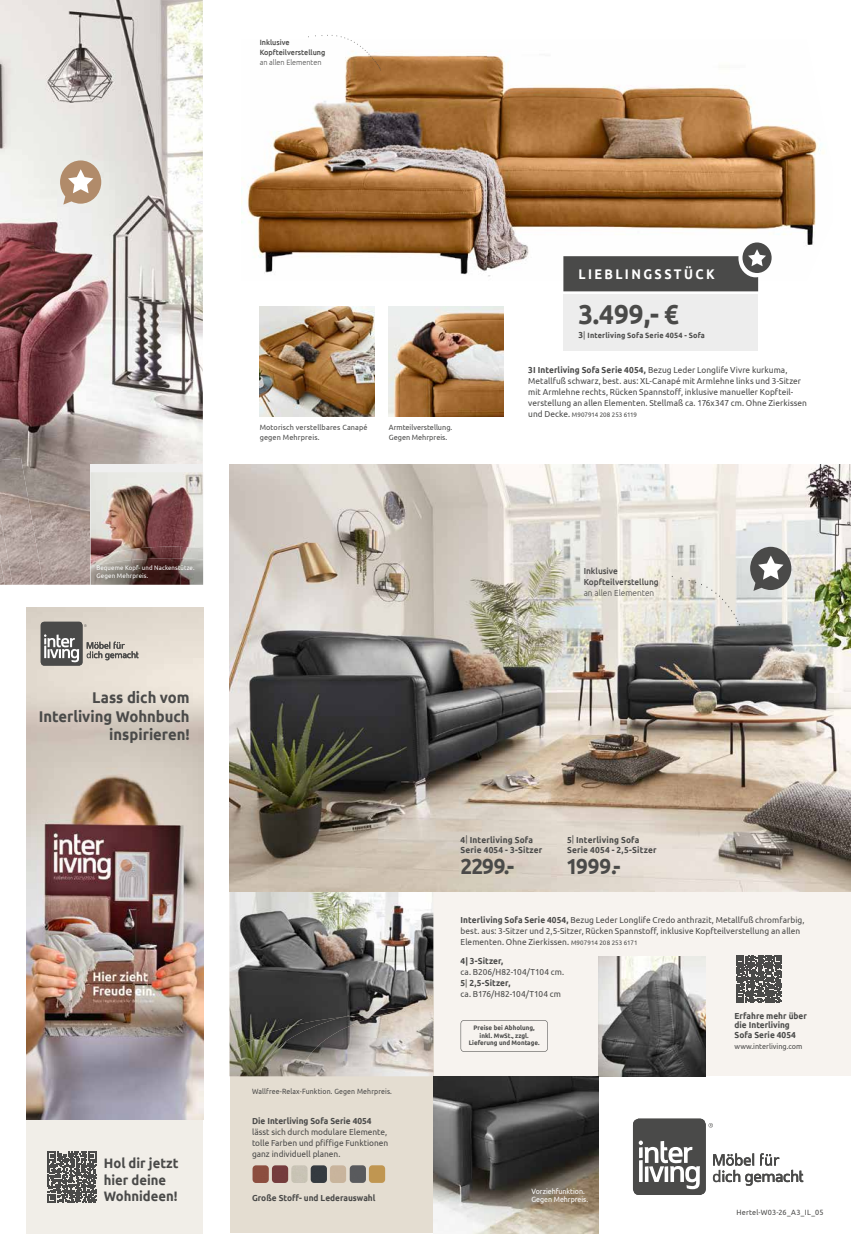
<style>
.page{position:relative;width:851px;height:1234px;background:#fff}
.page>*{position:absolute;margin:0;border:0;box-sizing:border-box;transform-origin:0 0}
.t1{font:700 27.3px "Ubuntu";color:#4a4a49;scale:.95 1}
.t2{font:700 21.75px "Ubuntu";letter-spacing:-.03em;color:#4a4a49;scale:.95 1}
.t3{font:700 15.6px/18.6px "Ubuntu";color:#4a4a49;text-align:right;scale:.95 1}
.t4{font:700 13.95px "Ubuntu";letter-spacing:.19em;color:#fff;scale:.91 1}
.t5{font:700 13.65px/16.6px "Ubuntu";color:#4a4a49;scale:.95 1}
.t6{font:8.7px/10.8px "Ubuntu";letter-spacing:.005em;color:#4a4a49;scale:.95 1}
.t7{font:700 8.7px/9.8px "Ubuntu";color:#4a4a49;scale:.95 1}
.t8{font:700 8.7px/10.5px "Ubuntu";letter-spacing:.02em;color:#4a4a49;scale:.95 1}
.t9{font:500 8.7px/10.8px "Ubuntu";color:#4a4a49;scale:.95 1}
.t10{font:300 8.7px "Ubuntu";color:#4a4a49;scale:.95 1}
.t11{font:7.65px/9.8px "Ubuntu";letter-spacing:.02em;color:#4a4a49;scale:.95 1}
.t12{font:7.65px/9.8px "Ubuntu";color:#4a4a49;scale:.95 1}
.t13{font:7.65px "Ubuntu";letter-spacing:.02em;color:#4a4a49;scale:.91 1}
.t14{font:7.65px/8.7px "Ubuntu";color:#fff;scale:.93 1}
.t15{font:700 7.65px "Ubuntu";letter-spacing:.025em;color:#4a4a49;scale:.95 1}
.t16{font:500 7.65px/9.8px "Ubuntu";color:#4a4a49;scale:.95 1}
.t17{font:300 7.65px "Ubuntu";color:#4a4a49;scale:.95 1}
.t18{font:700 6.45px/7.6px "Ubuntu";color:#4a4a49;text-align:center;scale:.95 1}
.t19{font:6.45px/7.6px "Ubuntu";letter-spacing:.02em;color:#fff;scale:.93 1}
.t20{font:6.45px "Ubuntu";color:#4a4a49;scale:.95 1}
.s1{font-size:8.7px}
.s2{font-weight:400;font-size:8.7px}
.s3{font-weight:700}
.s4{font-weight:400}
.s5{font-size:6.45px}
</style>
<div class="page">
<div style="left:229px;top:801px;width:621px;height:275px;background:#f7f3ef"></div>
<div style="left:230px;top:987px;width:203px;height:245px;background:#e4ddd1"></div>
<img style="left:229px;top:891px;width:204px;height:126px">
<svg style="left:421px;top:1004px;width:12px;height:2px"></svg>
<img style="left:341px;top:1006px;width:37px;height:9px">
<img style="left:378px;top:1006px;width:55px;height:9px">
<img style="left:229px;top:1017px;width:31px;height:59px">
<img style="left:260px;top:1015px;width:41px;height:61px">
<img style="left:301px;top:1015px;width:132px;height:61px">
<img style="left:0;top:0;width:203px;height:584px">
<svg style="left:60px;top:160px;width:41px;height:44px;background:#c8b09a"></svg>
<div style="left:91px;top:464px;width:112px;height:120px;background:#efefef"></div>
<img style="left:91px;top:472px;width:112px;height:74px">
<img style="left:181px;top:546px;width:22px;height:12px">
<img style="left:181px;top:558px;width:22px;height:26px">
<img style="left:91px;top:546px;width:90px;height:12px">
<img style="left:91px;top:558px;width:90px;height:26px">
<img style="left:229px;top:464px;width:621px;height:427px">
<img style="left:598px;top:956px;width:107px;height:120px">
<img style="left:13px;top:584px;width:35px;height:26px">
<img style="left:0;top:458px;width:43px;height:126px">
<img style="left:0;top:513px;width:13px;height:71px">
<svg style="left:0;top:584px;width:13px;height:1px"></svg>
<img style="left:0;top:557px;width:5px;height:27px">
<svg style="left:460px;top:1020px;width:87px;height:31px"></svg>
<svg style="left:695px;top:581px;width:44px;height:44px;background:#e4e2dc"></svg>
<div style="left:633px;top:1118px;width:72px;height:76px;background:#4a4a49;border-radius:6px"></div>
<svg style="left:638px;top:1140px;width:62px;height:48px"></svg>
<svg style="left:712px;top:1153px;width:91px;height:32px"></svg>
<svg style="left:708px;top:1123px;width:4px;height:4px"></svg>
<img style="left:242px;top:55px;width:582px;height:222px">
<img style="left:260px;top:306px;width:114px;height:110px">
<img style="left:389px;top:306px;width:114px;height:110px">
<svg style="left:315px;top:35px;width:66px;height:35px"></svg>
<img style="left:433px;top:1076px;width:165px;height:156px">
<img style="left:310px;top:1165px;width:17px;height:17px">
<img style="left:330px;top:1165px;width:16px;height:17px">
<img style="left:291px;top:1165px;width:16px;height:17px">
<img style="left:272px;top:1165px;width:16px;height:17px">
<img style="left:252px;top:1165px;width:17px;height:17px">
<img style="left:349px;top:1165px;width:17px;height:17px">
<div style="left:369px;top:1164px;width:16px;height:18px;background:#c09651;border-radius:3px"></div>
<div style="left:27px;top:1118px;width:176px;height:114px;background:#f1eee8"></div>
<img style="left:27px;top:607px;width:176px;height:511px">
<div style="left:41px;top:621px;width:41px;height:44px;background:#4a4a49;border-radius:4px"></div>
<svg style="left:44px;top:634px;width:35px;height:28px"></svg>
<svg style="left:87px;top:641px;width:51px;height:19px"></svg>
<svg style="left:48px;top:1151px;width:48px;height:51px"></svg>
<svg style="left:736px;top:955px;width:45px;height:47px"></svg>
<div style="left:563px;top:294px;width:195px;height:57px;background:#ededed"></div>
<div style="left:742px;top:242px;width:29px;height:31px;background:#4a4a49;border-radius:50%"></div>
<svg style="left:563px;top:249px;width:202px;height:42px"></svg>
<svg style="left:750px;top:546px;width:41px;height:44px;background:#858584"></svg>
<p class="t16" style="left:260px;top:37px;width:71px">Inklusive<br>Kopfteilverstellung</p>
<p class="t17" style="left:260px;top:57px;width:67px">an allen Elementen</p>
<p class="t19" style="left:96px;top:563px;width:107px">Bequeme Kopf- und Nackenstütze.<br>Gegen Mehrpreis.</p>
<h3 class="t3" style="left:39px;top:687px;width:160px">Lass dich vom<br>Interliving Wohnbuch inspirieren!</h3>
<h3 class="t5" style="left:104px;top:1154px;width:80px">Hol dir jetzt hier deine<br>Wohnideen!</h3>
<p class="t11" style="left:260px;top:422px;width:115px">Motorisch verstellbares Canapé gegen Mehrpreis.</p>
<p class="t12" style="left:389px;top:422px;width:68px">Armteilverstellung.<br>Gegen Mehrpreis.</p>
<h3 class="t4" style="left:578px;top:265px;width:151px">LIEBLINGSSTÜCK</h3>
<h1 class="t1" style="left:578px;top:298px;width:107px">3.499,- €</h1>
<p class="t15" style="left:578px;top:331px;width:134px"><span class="s1">3</span><span class="s2">|</span> Interliving Sofa Serie 4054 - Sofa</p>
<p class="t6" style="left:528px;top:364px;width:295px"><span class="s3">3I Interliving Sofa Serie 4054,</span> Bezug Leder Longlife Vivre kurkuma, Metallfuß schwarz, best. aus: XL-Canapé mit Armlehne links und 3-Sitzer mit Armlehne rechts, Rücken Spannstoff, inklusive manueller Kopfteil&shy;verstellung an allen Elementen. Stellmaß ca. 176x347 cm. Ohne Zierkissen</p>
<p class="t20" style="left:528px;top:410px;width:116px"><span class="s1">und Decke.</span> M907914 208 253 6119</p>
<p class="t9" style="left:583px;top:565px;width:81px">Inklusive<br>Kopfteilverstellung</p>
<p class="t10" style="left:583px;top:587px;width:76px">an allen Elementen</p>
<p class="t13" style="left:252px;top:1086px;width:155px">Wallfree-Relax-Funktion. Gegen Mehrpreis.</p>
<p class="t7" style="left:252px;top:1115px;width:127px">Die Interliving Sofa Serie 4054</p>
<p class="t6" style="left:252px;top:1125px;width:145px;text-align:justify">lässt sich durch modulare Elemente, tolle Farben und pfiffige Funktionen ganz individuell planen.</p>
<p class="t7" style="left:252px;top:1192px;width:131px">Große Stoff- und Lederauswahl</p>
<p class="t8" style="left:460px;top:834px;width:88px">4<span class="s4">|</span> Interliving Sofa<br>Serie 4054 - 3-Sitzer</p>
<h2 class="t2" style="left:460px;top:852px;width:58px">2299.-</h2>
<p class="t8" style="left:567px;top:834px;width:96px">5<span class="s4">|</span> Interliving Sofa<br>Serie 4054 - 2,5-Sitzer</p>
<h2 class="t2" style="left:566px;top:852px;width:59px">1999.-</h2>
<p class="t6" style="left:460px;top:914px;width:363px"><span class="s3">Interliving Sofa Serie 4054,</span> Bezug Leder Longlife Credo anthrazit, Metallfuß chromfarbig, best. aus: 3-Sitzer und 2,5-Sitzer, Rücken Spannstoff, inklusive Kopfteilverstellung an allen<br>Elementen. Ohne Zierkissen. <span class="s5">M907914 208 253 6171</span></p>
<p class="t7" style="left:460px;top:956px;width:46px">4| 3-Sitzer,</p>
<p class="t6" style="left:460px;top:966px;width:110px">ca. B206/H82-104/T104 cm.<br><span class="s3">5</span>| <span class="s3">2,5-Sitzer,<br></span>ca. B176/H82-104/T104 cm</p>
<p class="t18" style="left:468px;top:1023px;width:76px">Preise bei Abholung, inkl. MwSt., zzgl.<br>Lieferung und Montage.</p>
<p class="t14" style="left:531px;top:1185px;width:62px">Vorziehfunktion.<br>Gegen Mehrpreis.</p>
<p class="t7" style="left:734px;top:1010px;width:78px">Erfahre mehr über die Interliving<br>Sofa Serie 4054</p>
<p class="t12" style="left:734px;top:1040px;width:73px">www.interliving.com</p>
<p class="t11" style="left:736px;top:1206px;width:93px">Hertel-W03-26_A3_IL_05</p>
</div>
